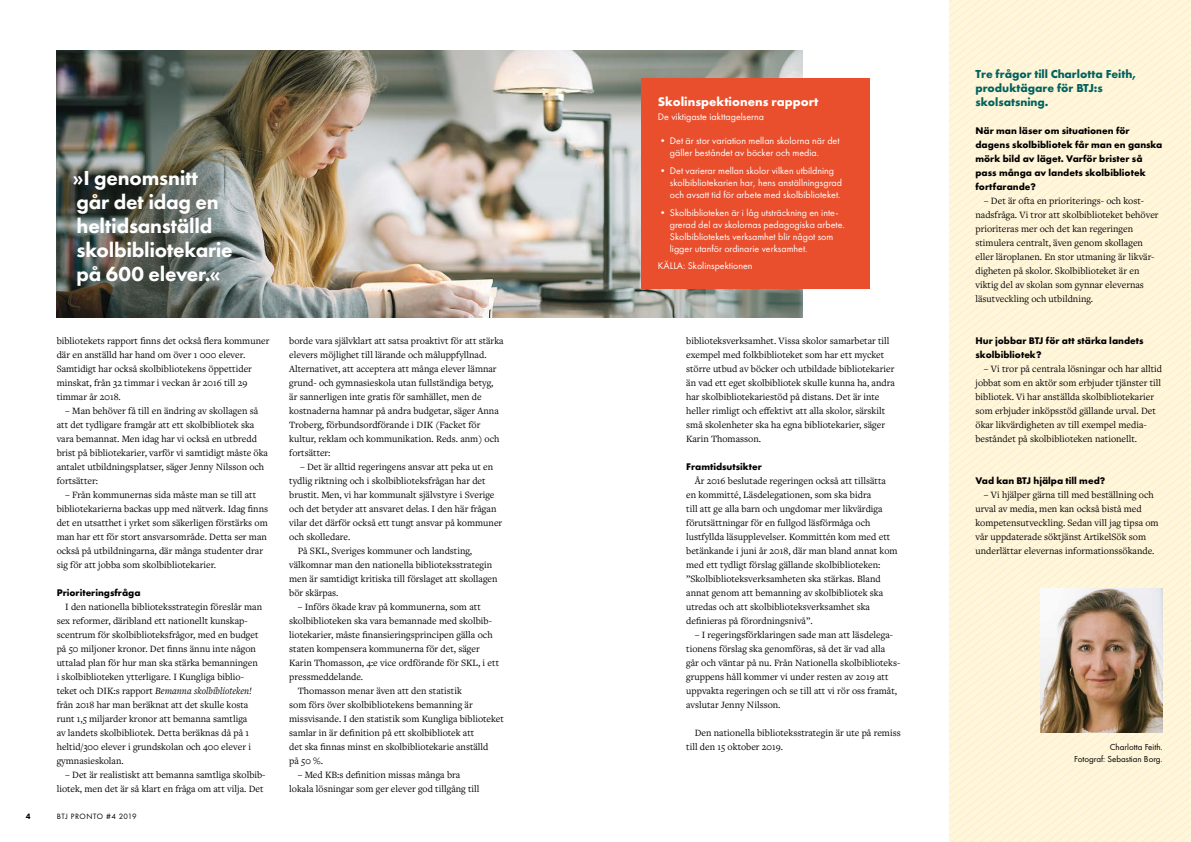
<style>
.page{position:relative;width:1191px;height:842px;background:#fff}
.page>*{position:absolute;margin:0;border:0;box-sizing:border-box;transform-origin:0 0}
.t1{font:800 21px/24px "Futura PT";letter-spacing:-.01em;color:#fff}
.t2{font:700 13px "Futura PT";color:#fff}
.t3{font:700 12px/14px "Futura PT";color:#00635e}
.t4{font:10px/14px "Freight Text Pro";color:#000}
.t5{font:10px/12px "Futura PT";color:#fff}
.t6{font:700 10px/14px "Futura PT";color:#000}
.t7{font:9px/12px "Futura PT";color:#000;text-align:right}
.t8{font:8px "Futura PT";letter-spacing:.07em;color:#000}
.t9{font:800 8px "Futura PT";color:#000}
.s1{font-style:italic}
</style>
<div class="page">
<svg style="left:950px;top:0;width:241px;height:842px;background:#fef5d8"></svg>
<img style="left:57px;top:50px;width:745px;height:268px">
<img style="left:1040px;top:588px;width:122px;height:145px">
<div style="left:641px;top:78px;width:228px;height:211px;background:#e94f2d"></div>
<h1 class="t1" style="left:73px;top:165px;width:162px">»I genomsnitt går det idag en heltidsanställd skolbibliotekarie på 600 elever.«</h1>
<p class="t4" style="left:57px;top:333px;width:214px">bibliotekets rapport finns det också flera kommuner där en anställd har hand om över 1 000 elever.<br>Samtidigt har också skolbibliotekens öppettider minskat, från 32 timmar i veckan år 2016 till 29 timmar år 2018.</p>
<p class="t4" style="left:57px;top:403px;width:213px;text-indent:8px">– Man behöver få till en ändring av skollagen så att det tydligare framgår att ett skolbibliotek ska vara bemannat. Men idag har vi också en utbredd brist på bibliotekarier, varför vi samtidigt måste öka antalet utbildningsplatser, säger Jenny Nilsson och fortsätter:</p>
<p class="t4" style="left:57px;top:487px;width:213px;text-indent:8px">– Från kommunernas sida måste man se till att bibliotekarierna backas upp med nätverk. Idag finns det en utsatthet i yrket som säkerligen förstärks om man har ett för stort ansvarsområde. Detta ser man också på utbildningarna, där många studenter drar sig för att jobba som skolbibliotekarier.</p>
<p class="t6" style="left:57px;top:585px;width:85px">Prioriteringsfråga</p>
<p class="t4" style="left:57px;top:599px;width:207px;text-indent:8px">I den nationella biblioteksstrategin föreslår man sex reformer, däribland ett nationellt kunskap&shy;scentrum för skolbiblioteksfrågor, med en budget på 50 miljoner kronor. Det finns ännu inte någon uttalad plan för hur man ska stärka bemanningen i skolbiblioteken ytterligare. I Kungliga biblio&shy;teket och DIK:s rapport <span class="s1">Bemanna skolbiblioteken! </span>från 2018 har man beräknat att det skulle kosta runt 1,5 miljarder kronor att bemanna samtliga<br>av landets skolbibliotek. Detta beräknas då på 1 heltid/300 elever i grundskolan och 400 elever i gymnasieskolan.</p>
<p class="t4" style="left:57px;top:767px;width:210px;text-align:right">– Det är realistiskt att bemanna samtliga skolbib&shy;liotek, men det är så klart en fråga om att vilja. Det</p>
<p class="t9" style="left:26px;top:811px;width:6px">4</p>
<p class="t8" style="left:57px;top:811px;width:81px">BTJ Pronto #4 2019</p>
<p class="t4" style="left:289px;top:333px;width:216px">borde vara självklart att satsa proaktivt för att stärka elevers möjlighet till lärande och måluppfyllnad.<br>Alternativet, att acceptera att många elever lämnar grund- och gymnasieskola utan fullständiga betyg, är sannerligen inte gratis för samhället, men de kostnaderna hamnar på andra budgetar, säger Anna Troberg, förbundsordförande i DIK (Facket för kultur, reklam och kommunikation. Reds. anm) och fortsätter:</p>
<p class="t4" style="left:300px;top:459px;width:195px">– Det är alltid regeringens ansvar att peka ut en</p>
<p class="t4" style="left:289px;top:473px;width:198px">tydlig riktning och i skolbiblioteksfrågan har det</p>
<p class="t4" style="left:289px;top:487px;width:207px">brustit. Men, vi har kommunalt självstyre i Sverige</p>
<p class="t4" style="left:289px;top:501px;width:209px">och det betyder att ansvaret delas. I den här frågan</p>
<p class="t4" style="left:289px;top:515px;width:214px">vilar det därför också ett tungt ansvar på kommuner</p>
<p class="t4" style="left:289px;top:529px;width:63px">och skolledare.</p>
<p class="t4" style="left:298px;top:543px;width:176px">På SKL, Sveriges kommuner och landsting,</p>
<p class="t4" style="left:289px;top:557px;width:204px">välkomnar man den nationella biblioteksstrategin</p>
<p class="t4" style="left:289px;top:571px;width:210px">men är samtidigt kritiska till förslaget att skollagen</p>
<p class="t4" style="left:289px;top:585px;width:51px">bör skärpas.</p>
<p class="t4" style="left:298px;top:599px;width:184px">– Införs ökade krav på kommunerna, som att</p>
<p class="t4" style="left:289px;top:613px;width:204px">skolbiblioteken ska vara bemannade med skolbib-</p>
<p class="t4" style="left:289px;top:627px;width:205px">liotekarier, måste finansieringsprincipen gälla och</p>
<p class="t4" style="left:289px;top:641px;width:192px">staten kompensera kommunerna för det, säger</p>
<p class="t4" style="left:289px;top:655px;width:211px">Karin Thomasson, 4:e vice ordförande för SKL, i ett</p>
<p class="t4" style="left:289px;top:669px;width:75px">pressmeddelande.</p>
<p class="t4" style="left:298px;top:683px;width:166px">Thomasson menar även att den statistik</p>
<p class="t4" style="left:289px;top:697px;width:185px">som förs över skolbibliotekens bemanning är</p>
<p class="t4" style="left:289px;top:711px;width:216px">missvisande. I den statistik som Kungliga biblioteket</p>
<p class="t4" style="left:289px;top:725px;width:187px">samlar in är definition på ett skolbibliotek att</p>
<p class="t4" style="left:289px;top:739px;width:201px">det ska finnas minst en skolbibliotekarie anställd</p>
<p class="t4" style="left:289px;top:753px;width:35px">på 50 %.</p>
<p class="t4" style="left:289px;top:767px;width:192px;text-indent:8px">– Med KB:s definition missas många bra lokala lösningar som ger elever god tillgång till</p>
<h2 class="t2" style="left:658px;top:94px;width:162px">Skolinspektionens rapport</h2>
<p class="t5" style="left:658px;top:111px;width:108px">De viktigaste iakttagelserna</p>
<p class="t5" style="left:670px;top:135px;width:171px;text-indent:-12px">• Det är stor variation mellan skolorna när det gäller beståndet av böcker och media.</p>
<p class="t5" style="left:670px;top:165px;width:173px;text-indent:-12px">• Det varierar mellan skolor vilken utbildning skolbibliotekarien har, hens anställningsgrad och avsatt tid för arbete med skolbiblioteket.</p>
<p class="t5" style="left:670px;top:206px;width:176px;text-indent:-12px">• Skolbiblioteken är i låg utsträckning en inte&shy;grerad del av skolornas pedagogiska arbete.<br>Skolbibliotekets verksamhet blir något som ligger utanför ordinarie verksamhet.</p>
<p class="t5" style="left:658px;top:260px;width:96px">KÄLLA: Skolinspektionen</p>
<p class="t4" style="left:686px;top:333px;width:210px">biblioteksverksamhet. Vissa skolor samarbetar till exempel med folkbiblioteket som har ett mycket större utbud av böcker och utbildade bibliotekarier än vad ett eget skolbibliotek skulle kunna ha, andra har skolbibliotekariestöd på distans. Det är inte heller rimligt och effektivt att alla skolor, särskilt små skolenheter ska ha egna bibliotekarier, säger Karin Thomasson.</p>
<p class="t6" style="left:686px;top:459px;width:77px">Framtidsutsikter</p>
<p class="t4" style="left:686px;top:473px;width:213px;text-indent:8px">År 2016 beslutade regeringen också att tillsätta en kommitté, Läsdelegationen, som ska bidra<br>till att ge alla barn och ungdomar mer likvärdiga förutsättningar för en fullgod läsförmåga och lustfyllda läsupplevelser. Kommittén kom med ett betänkande i juni år 2018, där man bland annat kom med ett tydligt förslag gällande skolbiblioteken: ”Skolbiblioteksverksamheten ska stärkas. Bland annat genom att bemanning av skolbibliotek ska utredas och att skolbiblioteksverksamhet ska definieras på förordningsnivå”.</p>
<p class="t4" style="left:686px;top:627px;width:216px;text-indent:8px">– I regeringsförklaringen sade man att läsdelega&shy;tionens förslag ska genomföras, så det är vad alla går och väntar på nu. Från Nationella skolbiblioteks&shy;gruppens håll kommer vi under resten av 2019 att uppvakta regeringen och se till att vi rör oss framåt, avslutar Jenny Nilsson.</p>
<p class="t4" style="left:686px;top:725px;width:216px;text-indent:8px">Den nationella biblioteksstrategin är ute på remiss till den 15 oktober 2019.</p>
<p class="t3" style="left:975px;top:67px;width:162px">Tre frågor till Charlotta Feith, produktägare för BTJ:s skolsatsning.</p>
<p class="t6" style="left:975px;top:123px;width:188px">När man läser om situationen för dagens skolbibliotek får man en ganska mörk bild av läget. Varför brister så pass många av landets skolbibliotek fortfarande?</p>
<p class="t4" style="left:975px;top:193px;width:185px;text-indent:8px">– Det är ofta en prioriterings- och kost&shy;nadsfråga. Vi tror att skolbiblioteket behöver prioriteras mer och det kan regeringen stimulera centralt, även genom skollagen eller läroplanen. En stor utmaning är likvär&shy;digheten på skolor. Skolbiblioteket är en viktig del av skolan som gynnar elevernas läsutveckling och utbildning.</p>
<p class="t6" style="left:975px;top:333px;width:170px">Hur jobbar BTJ för att stärka landets skolbibliotek?</p>
<p class="t4" style="left:975px;top:361px;width:188px;text-indent:8px">– Vi tror på centrala lösningar och har alltid jobbat som en aktör som erbjuder tjänster till bibliotek. Vi har anställda skolbibliotekarier som erbjuder inköpsstöd gällande urval. Det ökar likvärdigheten av till exempel media&shy;beståndet på skolbiblioteken nationellt.</p>
<p class="t6" style="left:975px;top:473px;width:131px">Vad kan BTJ hjälpa till med?</p>
<p class="t4" style="left:975px;top:487px;width:185px;text-indent:8px">– Vi hjälper gärna till med beställning och urval av media, men kan också bistå med kompetensutveckling. Sedan vill jag tipsa om vår uppdaterade söktjänst ArtikelSök som underlättar elevernas informationssökande.</p>
<p class="t7" style="left:1074px;top:741px;width:90px">Charlotta Feith.<br>Fotograf: Sebastian Borg.</p>
</div>
